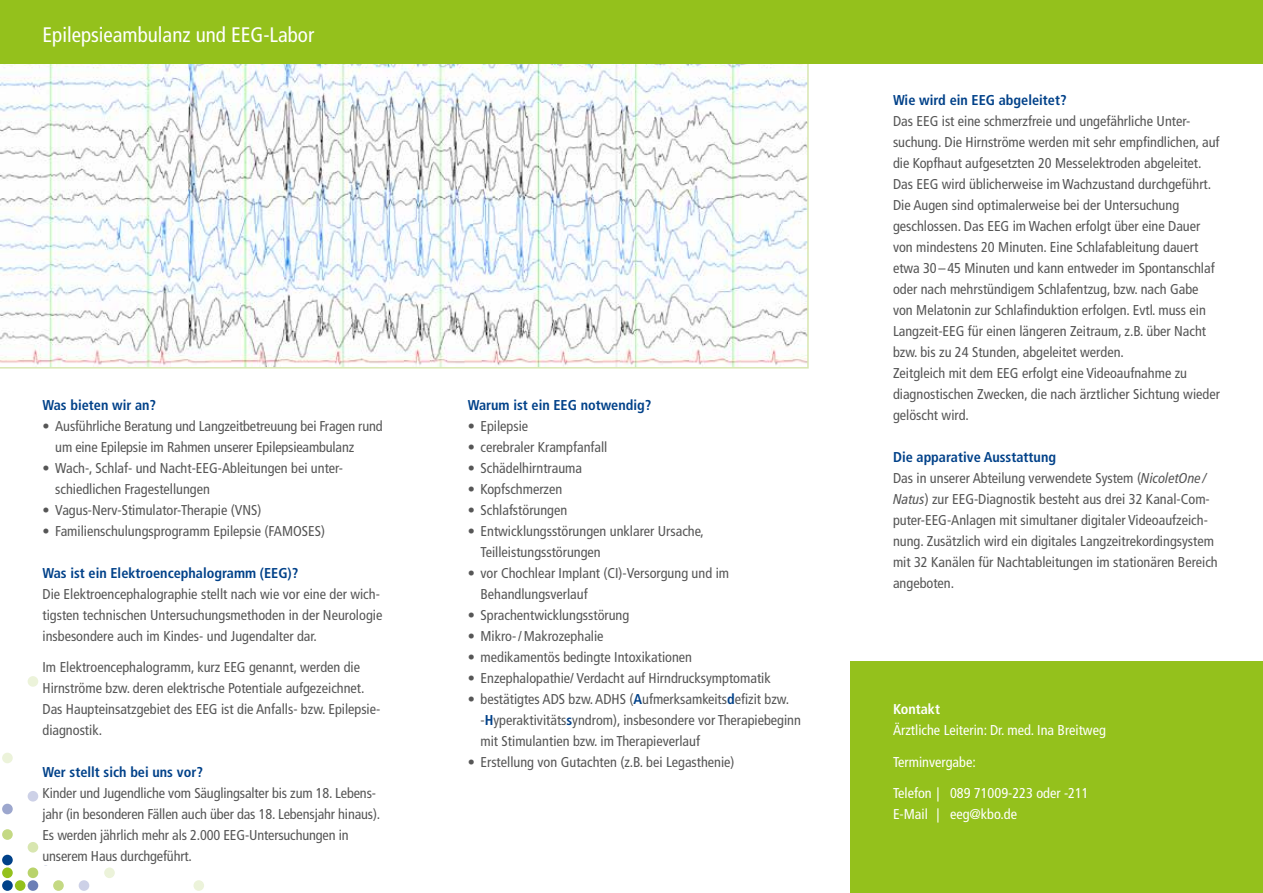
<style>
.page{position:relative;width:1263px;height:893px;background:#fff}
.page>*{position:absolute;margin:0;border:0;box-sizing:border-box;transform-origin:0 0}
.t1{font:condensed 21px "Frutiger LT Com";color:#fff}
.t2{font:condensed 14.25px/21px "Frutiger LT Com";color:#565656}
.t3{font:700 condensed 14.25px "Frutiger LT Com";color:#004189}
.t4{font:condensed 14.25px/21px "Frutiger LT Com";color:#fff}
.t5{font:700 condensed 14.25px "Frutiger LT Com";color:#fff}
.s1{font-weight:700;color:#004189}
.s2{font-style:italic}
</style>
<div class="page">
<div style="left:193px;top:880px;width:11px;height:11px;background:#ecf3da;border-radius:50%"></div>
<div style="left:79px;top:880px;width:10px;height:11px;background:#cdd1e7;border-radius:50%"></div>
<div style="left:53px;top:880px;width:11px;height:11px;background:#c4d983;border-radius:50%"></div>
<div style="left:28px;top:880px;width:10px;height:11px;background:#6c7fb6;border-radius:50%"></div>
<div style="left:15px;top:880px;width:11px;height:11px;background:#94c11c;border-radius:50%"></div>
<div style="left:2px;top:880px;width:11px;height:11px;background:#004189;border-radius:50%"></div>
<div style="left:104px;top:867px;width:11px;height:11px;background:#ecf3da;border-radius:50%"></div>
<div style="left:28px;top:867px;width:10px;height:11px;background:#b9d36b;border-radius:50%"></div>
<div style="left:2px;top:867px;width:11px;height:11px;background:#94c11c;border-radius:50%"></div>
<div style="left:2px;top:855px;width:11px;height:10px;background:#004189;border-radius:50%"></div>
<div style="left:28px;top:842px;width:10px;height:11px;background:#d8e6b0;border-radius:50%"></div>
<div style="left:2px;top:829px;width:11px;height:11px;background:#c4d983;border-radius:50%"></div>
<div style="left:2px;top:804px;width:11px;height:10px;background:#9da7ce;border-radius:50%"></div>
<div style="left:28px;top:791px;width:10px;height:10px;background:#cdd1e7;border-radius:50%"></div>
<div style="left:2px;top:753px;width:11px;height:10px;background:#ecf3da;border-radius:50%"></div>
<div style="left:28px;top:676px;width:10px;height:11px;background:#ecf3da;border-radius:50%"></div>
<svg style="left:0;top:64px;width:809px;height:305px"></svg>
<div style="left:0;top:0;width:1263px;height:64px;background:#94c11c"></div>
<div style="left:850px;top:662px;width:413px;height:231px;background:#94c11c"></div>
<h1 class="t1" style="left:43px;top:22px;width:273px">Epilepsieambulanz und EEG-Labor</h1>
<p class="t3" style="left:43px;top:396px;width:115px">Was bieten wir an?</p>
<p class="t2" style="left:55px;top:415px;width:329px;text-indent:-13px">• Ausführliche Beratung und Langzeitbetreuung bei Fragen rund um eine Epilepsie im Rahmen unserer Epilepsieambulanz</p>
<p class="t2" style="left:55px;top:457px;width:288px;text-indent:-13px">• Wach-, Schlaf- und Nacht-EEG-Ableitungen bei unter&shy;schiedlichen Fragestellungen</p>
<p class="t2" style="left:43px;top:499px;width:220px">• Vagus-Nerv-Stimulator-Therapie (VNS)</p>
<p class="t2" style="left:43px;top:520px;width:284px">• Familienschulungsprogramm Epilepsie (FAMOSES)</p>
<p class="t3" style="left:43px;top:564px;width:257px">Was ist ein Elektroencephalogramm (EEG)?</p>
<p class="t2" style="left:43px;top:583px;width:341px">Die Elektroencephalographie stellt nach wie vor eine der wich&shy;tigsten technischen Untersuchungsmethoden in der Neurologie insbesondere auch im Kindes- und Jugendalter dar.</p>
<p class="t2" style="left:43px;top:657px;width:338px">Im Elektroencephalogramm, kurz EEG genannt, werden die Hirnströme bzw. deren elektrische Potentiale aufgezeichnet.<br>Das Haupteinsatzgebiet des EEG ist die Anfalls- bzw. Epilepsie&shy;diagnostik.</p>
<p class="t3" style="left:43px;top:764px;width:162px">Wer stellt sich bei uns vor?</p>
<p class="t2" style="left:43px;top:783px;width:339px">Kinder und Jugendliche vom Säuglingsalter bis zum 18. Lebens&shy;jahr (in besonderen Fällen auch über das 18. Lebensjahr hinaus).<br>Es werden jährlich mehr als 2.000 EEG-Untersuchungen in unserem Haus durchgeführt.</p>
<p class="t3" style="left:468px;top:396px;width:185px">Warum ist ein EEG notwendig?</p>
<p class="t2" style="left:468px;top:415px;width:62px">• Epilepsie</p>
<p class="t2" style="left:468px;top:436px;width:141px">• cerebraler Krampfanfall</p>
<p class="t2" style="left:468px;top:457px;width:116px">• Schädelhirntrauma</p>
<p class="t2" style="left:468px;top:478px;width:96px">• Kopfschmerzen</p>
<p class="t2" style="left:468px;top:499px;width:101px">• Schlafstörungen</p>
<p class="t2" style="left:480px;top:520px;width:225px;text-indent:-13px">• Entwicklungsstörungen unklarer Ursache,<br>Teilleistungsstörungen</p>
<p class="t2" style="left:480px;top:562px;width:250px;text-indent:-13px">• vor Chochlear Implant (CI)-Versorgung und im<br>Behandlungsverlauf</p>
<p class="t2" style="left:468px;top:604px;width:163px">• Sprachentwicklungsstörung</p>
<p class="t2" style="left:468px;top:625px;width:137px">• Mikro-/Makrozephalie</p>
<p class="t2" style="left:468px;top:646px;width:226px">• medikamentös bedingte Intoxikationen</p>
<p class="t2" style="left:468px;top:667px;width:304px">• Enzephalopathie/ Verdacht auf Hirndrucksymptomatik</p>
<p class="t2" style="left:480px;top:688px;width:322px;text-indent:-13px">• bestätigtes ADS bzw. ADHS (<span class="s1">A</span>ufmerksamkeits<span class="s1">d</span>efizit bzw. -<span class="s1">H</span>yperaktivitäts<span class="s1">s</span>yndrom), insbesondere vor Therapiebeginn mit Stimulantien bzw. im Therapieverlauf</p>
<p class="t2" style="left:468px;top:751px;width:268px">• Erstellung von Gutachten (z.B. bei Legasthenie)</p>
<p class="t3" style="left:893px;top:92px;width:175px">Wie wird ein EEG abgeleitet?</p>
<p class="t2" style="left:893px;top:111px;width:328px">Das EEG ist eine schmerzfreie und ungefährliche Unter&shy;suchung. Die Hirnströme werden mit sehr empfindlichen, auf die Kopfhaut aufgesetzten 20 Messelektroden abgeleitet.<br>Das EEG wird üblicherweise im Wachzustand durchgeführt.<br>Die Augen sind optimalerweise bei der Untersuchung geschlossen. Das EEG im Wachen erfolgt über eine Dauer von mindestens 20 Minuten. Eine Schlafableitung dauert etwa 30–45 Minuten und kann entweder im Spontanschlaf oder nach mehrstündigem Schlafentzug, bzw. nach Gabe von Melatonin zur Schlafinduktion erfolgen. Evtl. muss ein Langzeit-EEG für einen längeren Zeitraum, z.B. über Nacht bzw. bis zu 24 Stunden, abgeleitet werden.<br>Zeitgleich mit dem EEG erfolgt eine Videoaufnahme zu diagnostischen Zwecken, die nach ärztlicher Sichtung wieder gelöscht wird.</p>
<p class="t2" style="left:893px;top:447px;width:326px"><span class="s1">Die apparative Ausstattung<br></span>Das in unserer Abteilung verwendete System (<span class="s2">NicoletOne / Natus</span>) zur EEG-Diagnostik besteht aus drei 32 Kanal-Com&shy;puter-EEG-Anlagen mit simultaner digitaler Videoaufzeich&shy;nung. Zusätzlich wird ein digitales Langzeitrekordingsystem mit 32 Kanälen für Nachtableitungen im stationären Bereich angeboten.</p>
<p class="t5" style="left:893px;top:701px;width:48px">Kontakt</p>
<p class="t4" style="left:893px;top:720px;width:214px">Ärztliche Leiterin: Dr. med. Ina Breitweg</p>
<p class="t4" style="left:893px;top:751px;width:84px">Terminvergabe:</p>
<p class="t4" style="left:893px;top:783px;width:197px">Telefon | 089 71009-223 oder -211<br>E-Mail | eeg@kbo.de</p>
</div>
